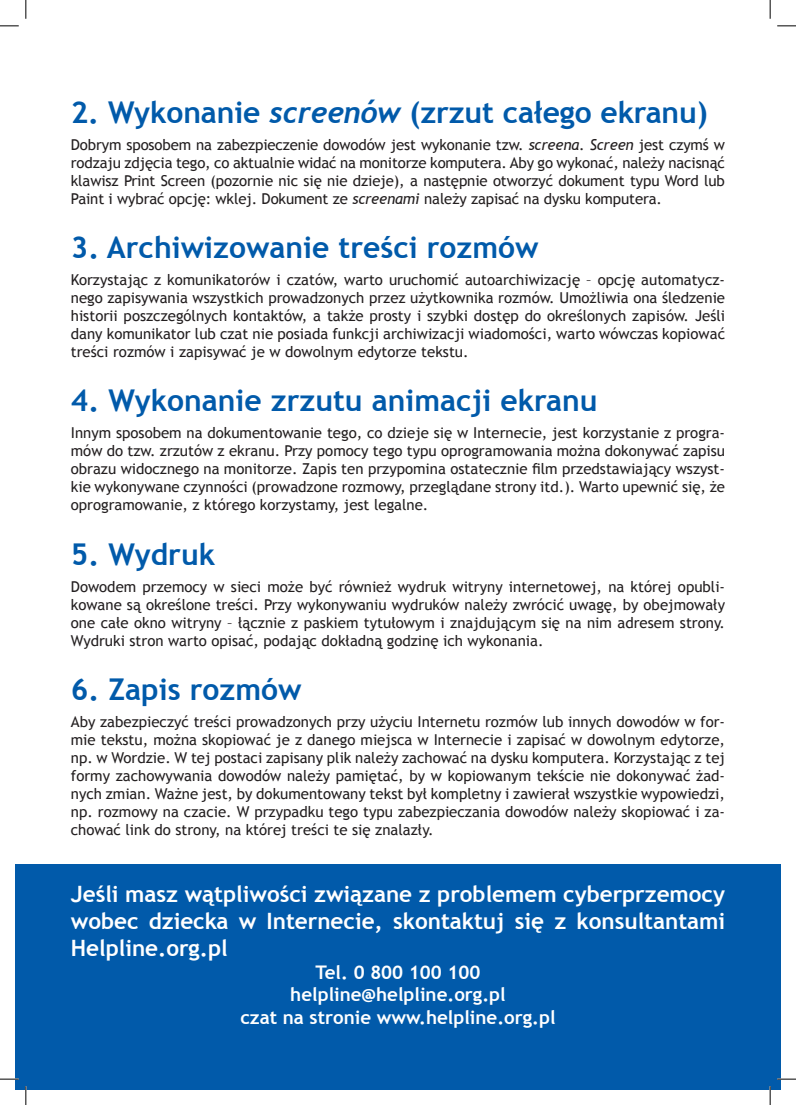
<style>
.page{position:relative;width:796px;height:1105px;background:#fff}
.page>*{position:absolute;margin:0;border:0;box-sizing:border-box;transform-origin:0 0}
.Normalny{font:700 30px "Trebuchet MS";color:#015aaa}
.Normalny-2{font:700 22.5px/27px "Trebuchet MS";color:#fff;text-align:justify}
.Normalny-3{font:700 18.75px "Trebuchet MS";color:#fff}
.Normalny-4{font:15px/18px "Trebuchet MS";color:#231f20;text-align:justify}
.s1{font-family:"Trebuchet";font-style:italic}
.s2{font-style:italic}
</style>
<div class="page">
<div style="left:15px;top:863px;width:766px;height:226px;background:#015aaa"></div>
<svg style="left:0;top:25px;width:19px;height:2px"></svg>
<svg style="left:777px;top:25px;width:19px;height:2px"></svg>
<svg style="left:0;top:1078px;width:19px;height:1px"></svg>
<svg style="left:777px;top:1078px;width:19px;height:1px"></svg>
<svg style="left:25px;top:0;width:2px;height:19px"></svg>
<svg style="left:25px;top:1086px;width:2px;height:18px"></svg>
<svg style="left:769px;top:0;width:2px;height:19px"></svg>
<svg style="left:769px;top:1086px;width:2px;height:18px"></svg>
<p class="Normalny" style="left:71px;top:94px;width:638px">2. Wykonanie <span class="s1">screenów</span> (zrzut całego ekranu)</p>
<p class="Normalny-4" style="left:71px;top:136px;width:656px">Dobrym sposobem na zabezpieczenie dowodów jest wykonanie tzw. <span class="s2">screena</span>. <span class="s2">Screen</span> jest czymś w rodzaju zdjęcia tego, co aktualnie widać na monitorze komputera. Aby go wykonać, należy nacisnąć klawisz Print Screen (pozornie nic się nie dzieje), a następnie otworzyć dokument typu Word lub Paint i wybrać opcję: wklej. Dokument ze <span class="s2">screenami</span> należy zapisać na dysku komputera.</p>
<p class="Normalny" style="left:71px;top:229px;width:469px">3. Archiwizowanie treści rozmów</p>
<p class="Normalny-4" style="left:71px;top:271px;width:656px">Korzystając z komunikatorów i czatów, warto uruchomić autoarchiwizację – opcję automatycz&shy;nego zapisywania wszystkich prowadzonych przez użytkownika rozmów. Umożliwia ona śledzenie historii poszczególnych kontaktów, a także prosty i szybki dostęp do określonych zapisów. Jeśli dany komunikator lub czat nie posiada funkcji archiwizacji wiadomości, warto wówczas kopiować treści rozmów i zapisywać je w dowolnym edytorze tekstu.</p>
<p class="Normalny" style="left:71px;top:382px;width:528px">4. Wykonanie zrzutu animacji ekranu</p>
<p class="Normalny-4" style="left:71px;top:424px;width:656px">Innym sposobem na dokumentowanie tego, co dzieje się w Internecie, jest korzystanie z progra&shy;mów do tzw. zrzutów z ekranu. Przy pomocy tego typu oprogramowania można dokonywać zapisu obrazu widocznego na monitorze. Zapis ten przypomina ostatecznie film przedstawiający wszyst&shy;kie wykonywane czynności (prowadzone rozmowy, przeglądane strony itd.). Warto upewnić się, że oprogramowanie, z którego korzystamy, jest legalne.</p>
<p class="Normalny" style="left:71px;top:535px;width:146px">5. Wydruk</p>
<p class="Normalny-4" style="left:71px;top:577px;width:656px">Dowodem przemocy w sieci może być również wydruk witryny internetowej, na której opubli&shy;kowane są określone treści. Przy wykonywaniu wydruków należy zwrócić uwagę, by obejmowały one całe okno witryny – łącznie z paskiem tytułowym i znajdującym się na nim adresem strony.<br>Wydruki stron warto opisać, podając dokładną godzinę ich wykonania.</p>
<p class="Normalny" style="left:71px;top:670px;width:232px">6. Zapis rozmów</p>
<p class="Normalny-4" style="left:71px;top:712px;width:656px">Aby zabezpieczyć treści prowadzonych przy użyciu Internetu rozmów lub innych dowodów w for&shy;mie tekstu, można skopiować je z danego miejsca w Internecie i zapisać w dowolnym edytorze, np. w Wordzie. W tej postaci zapisany plik należy zachować na dysku komputera. Korzystając z tej formy zachowywania dowodów należy pamiętać, by w kopiowanym tekście nie dokonywać żad&shy;nych zmian. Ważne jest, by dokumentowany tekst był kompletny i zawierał wszystkie wypowiedzi, np. rozmowy na czacie. W przypadku tego typu zabezpieczania dowodów należy skopiować i za&shy;chować link do strony, na której treści te się znalazły.</p>
<p class="Normalny-2" style="left:71px;top:880px;width:656px">Jeśli masz wątpliwości związane z problemem cyberprzemocy wobec dziecka w Internecie, skontaktuj się z konsultantami Helpline.org.pl</p>
<p class="Normalny-3" style="left:315px;top:959px;width:167px">Tel. 0 800 100 100</p>
<p class="Normalny-3" style="left:290px;top:982px;width:217px">helpline@helpline.org.pl</p>
<p class="Normalny-3" style="left:240px;top:1004px;width:317px">czat na stronie www.helpline.org.pl</p>
</div>
